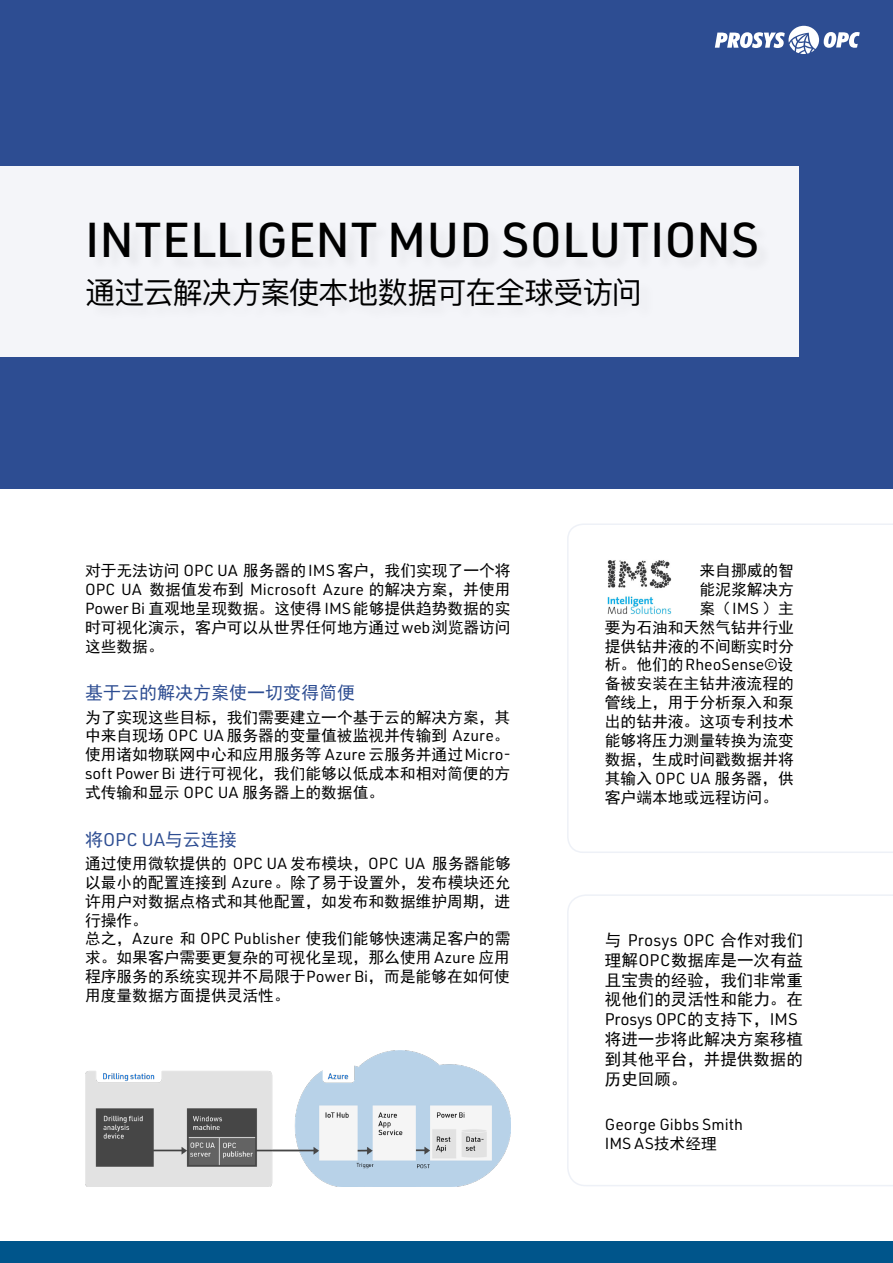
<style>
.page{position:relative;width:893px;height:1263px;background:#fff}
.page>*{position:absolute;margin:0;border:0;box-sizing:border-box;transform-origin:0 0}
.t1{font:500 48px "URWDIN";color:#000}
.t2{font:30px "Ping Fang SC";letter-spacing:-.025em;color:#000}
.t3{font:18px "Sim Hei";color:#2d4d92}
.t4{font:16.5px/19.8px "Sim Hei";color:#000;text-align:justify}
.t5{font:16.5px "URWDIN";color:#000}
.t6{font:15.75px/18.9px "Sim Hei";color:#000;text-align:justify}
.t7{font:15.75px/18.9px "URWDIN";color:#000}
.s1{font-family:"URWDIN"}
.s2{font-family:"Sim Hei"}
</style>
<div class="page">
<div style="left:0;top:0;width:893px;height:488px;background:#2d4d92"></div>
<svg style="left:567px;top:524px;width:326px;height:329px"></svg>
<div style="left:0;top:166px;width:798px;height:191px;background:#f4f5f9"></div>
<img style="left:607px;top:559px;width:65px;height:56px">
<div style="left:0;top:1241px;width:893px;height:22px;background:#00558b"></div>
<svg style="left:567px;top:894px;width:326px;height:292px"></svg>
<svg style="left:715px;top:26px;width:145px;height:28px"></svg>
<img style="left:85px;top:1051px;width:426px;height:135px">
<h1 class="t1" style="left:85px;top:207px;width:675px">INTELLIGENT MUD SOLUTIONS</h1>
<h2 class="t2" style="left:85px;top:273px;width:558px">通过云解决方案使本地数据可在全球受访问</h2>
<p class="t6" style="left:85px;top:561px;width:427px">对于无法访问 <span class="s1">OPC UA</span> 服务器的<span class="s1">IMS</span> 客户，我们实现了一个将</p>
<p class="t7" style="left:85px;top:580px;width:427px">OPC UA <span class="s2">数据值发布到</span> Microsoft Azure <span class="s2">的解决方案，并使用</span></p>
<p class="t6" style="left:85px;top:599px;width:427px"><span class="s1">Power Bi</span> 直观地呈现数据。这使得 <span class="s1">IMS</span>能够提供趋势数据的实时可视化演示，客户可以从世界任何地方通过<span class="s1">web</span>浏览器访问这些数据。</p>
<p class="t3" style="left:85px;top:684px;width:271px">基于云的解决方案使一切变得简便</p>
<p class="t6" style="left:85px;top:708px;width:427px">为了实现这些目标，我们需要建立一个基于云的解决方案，其中来自现场 <span class="s1">OPC UA</span> 服务器的变量值被监视并传输到 <span class="s1">Azure</span>。使用诸如物联网中心和应用服务等 <span class="s1">Azure</span> 云服务并通过<span class="s1">Micro&shy;soft Power Bi</span> 进行可视化，我们能够以低成本和相对简便的方式传输和显示 <span class="s1">OPC UA</span> 服务器上的数据值。</p>
<p class="t3" style="left:85px;top:830px;width:153px">将<span class="s1">OPC UA</span>与云连接</p>
<p class="t6" style="left:85px;top:854px;width:427px;text-align:left">通过使用微软提供的 <span class="s1">OPC UA</span> 发布模块，<span class="s1">OPC UA</span> 服务器能够以最小的配置连接到 <span class="s1">Azure</span>。除了易于设置外，发布模块还允许用户对数据点格式和其他配置，如发布和数据维护周期，进行操作。<br>总之，<span class="s1">Azure</span> 和 <span class="s1">OPC Publisher</span> 使我们能够快速满足客户的需求。如果客户需要更复杂的可视化呈现，那么使用 <span class="s1">Azure</span> 应用程序服务的系统实现并不局限于<span class="s1">Power Bi</span>，而是能够在如何使用度量数据方面提供灵活性。</p>
<p class="t6" style="left:605px;top:561px;width:191px;text-align:right">来自挪威的智<br>能泥浆解决方<br>案（<span class="s1">IMS</span> ）主<br>要为石油和天然气钻井行业提供钻井液的不间断实时分</p>
<p class="t7" style="left:605px;top:655px;width:190px"><span class="s2">析。他们的</span>RheoSense©<span class="s2">设</span></p>
<p class="t6" style="left:605px;top:674px;width:190px">备被安装在主钻井液流程的管线上，用于分析泵入和泵出的钻井液。这项专利技术能够将压力测量转换为流变数据，生成时间戳数据并将其输入 <span class="s1">OPC UA</span> 服务器，供客户端本地或远程访问。</p>
<p class="t5" style="left:605px;top:929px;width:200px"><span class="s2">与</span> Prosys OPC <span class="s2">合作对我们</span></p>
<p class="t4" style="left:605px;top:950px;width:200px">理解<span class="s1">OPC</span>数据库是一次有益且宝贵的经验，我们非常重视他们的灵活性和能力。在</p>
<p class="t5" style="left:605px;top:1008px;width:194px">Prosys OPC<span class="s2">的支持下，</span>IMS</p>
<p class="t4" style="left:605px;top:1029px;width:199px">将进一步将此解决方案移植到其他平台，并提供数据的历史回顾。</p>
<p class="t7" style="left:605px;top:1114px;width:140px">George Gibbs Smith<br>IMS AS<span class="s2">技术经理</span></p>
</div>
